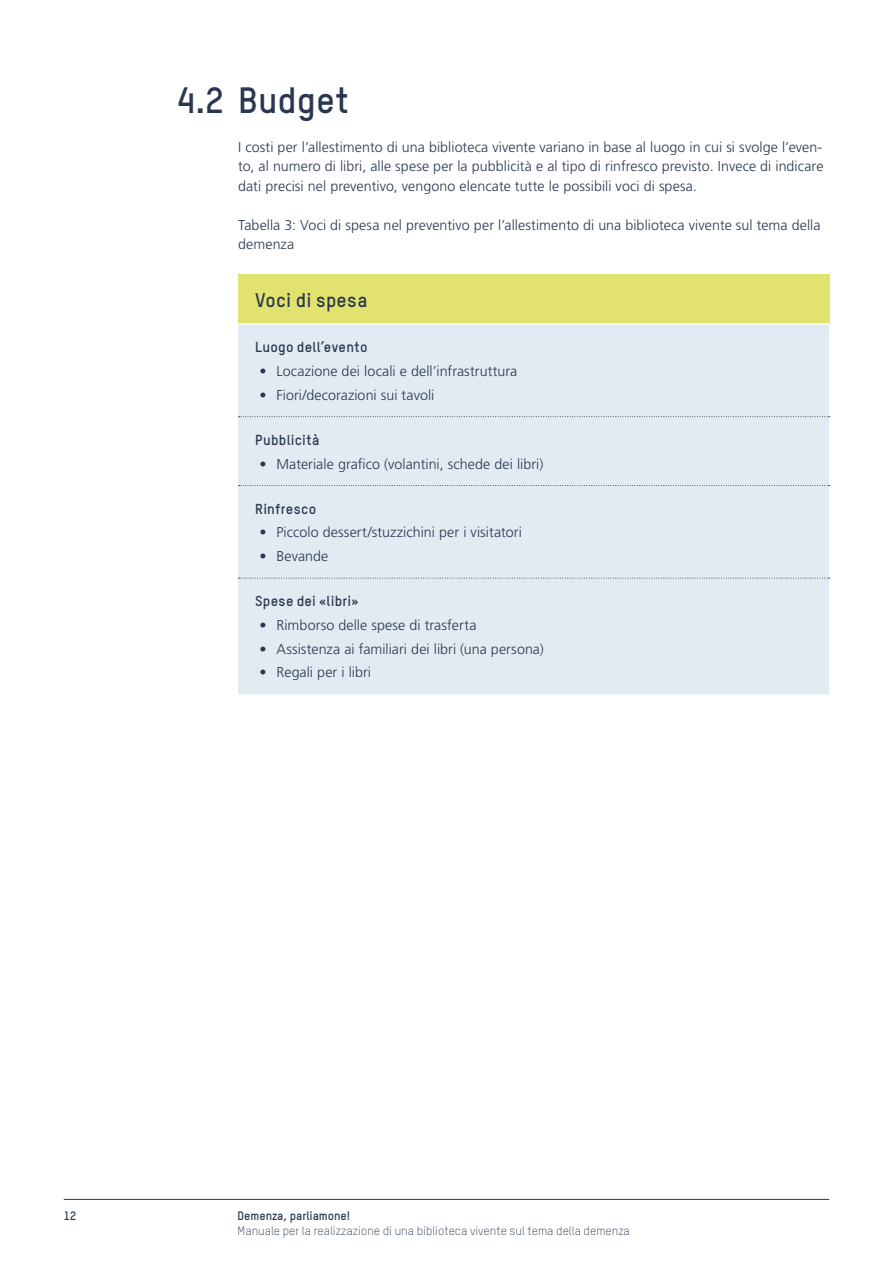
<style>
.page{position:relative;width:893px;height:1263px;background:#fff}
.page>*{position:absolute;margin:0;border:0;box-sizing:border-box;transform-origin:0 0}
.Titel{font:700 36px "TSTAR";color:#2a384f}
.Tstar_13{font:700 19.5px "TSTAR";letter-spacing:.01em;color:#2a384f}
.Lauftext_IT{font:300 14.25px/19.5px "Frutiger";letter-spacing:.005em;color:#2a384f;text-align:justify}
.Lauftext_ohne_Einzug{font:700 14.25px "TSTAR";letter-spacing:.025em;color:#2a384f}
.t1{font:300 12px "TSTAR";color:#2a384f}
.t2{font:700 12px "TSTAR";color:#2a384f}
</style>
<div class="page">
<hr style="left:64px;top:1199px;width:765px;height:1px;background:#2a384f">
<div style="left:238px;top:275px;width:591px;height:49px;background:#e2e36e"></div>
<div style="left:238px;top:325px;width:591px;height:369px;background:#e2ebf1"></div>
<svg style="left:238px;top:416px;width:592px;height:1px"></svg>
<svg style="left:238px;top:485px;width:592px;height:1px"></svg>
<svg style="left:238px;top:578px;width:592px;height:1px"></svg>
<hr style="left:238px;top:323px;width:591px;height:2px;background:#fff">
<p class="Titel" style="left:176px;top:77px;width:174px">4.2 Budget</p>
<p class="Lauftext_IT" style="left:238px;top:137px;width:587px">I costi per l’allestimento di una biblioteca vivente variano in base al luogo in cui si svolge l’even&shy;to, al numero di libri, alle spese per la pubblicità e al tipo di rinfresco previsto. Invece di indicare dati precisi nel preventivo, vengono elencate tutte le possibili voci di spesa.</p>
<p class="Lauftext_IT" style="left:238px;top:215px;width:584px">Tabella 3: Voci di spesa nel preventivo per l’allestimento di una biblioteca vivente sul tema della demenza</p>
<p class="Tstar_13" style="left:255px;top:288px;width:114px">Voci di spesa</p>
<p class="Lauftext_ohne_Einzug" style="left:255px;top:338px;width:114px">Luogo dell’evento</p>
<p class="Lauftext_IT" style="left:259px;top:361px;width:259px">• Locazione dei locali e dell’infrastruttura</p>
<p class="Lauftext_IT" style="left:259px;top:385px;width:177px">• Fiori/decorazioni sui tavoli</p>
<p class="Lauftext_ohne_Einzug" style="left:255px;top:431px;width:66px">Pubblicità</p>
<p class="Lauftext_IT" style="left:259px;top:454px;width:285px">• Materiale grafico (volantini, schede dei libri)</p>
<p class="Lauftext_ohne_Einzug" style="left:255px;top:499px;width:63px">Rinfresco</p>
<p class="Lauftext_IT" style="left:259px;top:523px;width:264px">• Piccolo dessert/stuzzichini per i visitatori</p>
<p class="Lauftext_IT" style="left:259px;top:546px;width:71px">• Bevande</p>
<p class="Lauftext_ohne_Einzug" style="left:255px;top:592px;width:105px">Spese dei «libri»</p>
<p class="Lauftext_IT" style="left:259px;top:615px;width:219px">• Rimborso delle spese di trasferta</p>
<p class="Lauftext_IT" style="left:259px;top:639px;width:286px">• Assistenza ai familiari dei libri (una persona)</p>
<p class="Lauftext_IT" style="left:259px;top:663px;width:113px">• Regali per i libri</p>
<p class="t2" style="left:64px;top:1208px;width:14px">12</p>
<p class="t2" style="left:238px;top:1208px;width:114px">Demenza, parliamone!</p>
<p class="t1" style="left:238px;top:1223px;width:394px">Manuale per la realizzazione di una biblioteca vivente sul tema della demenza</p>
</div>
